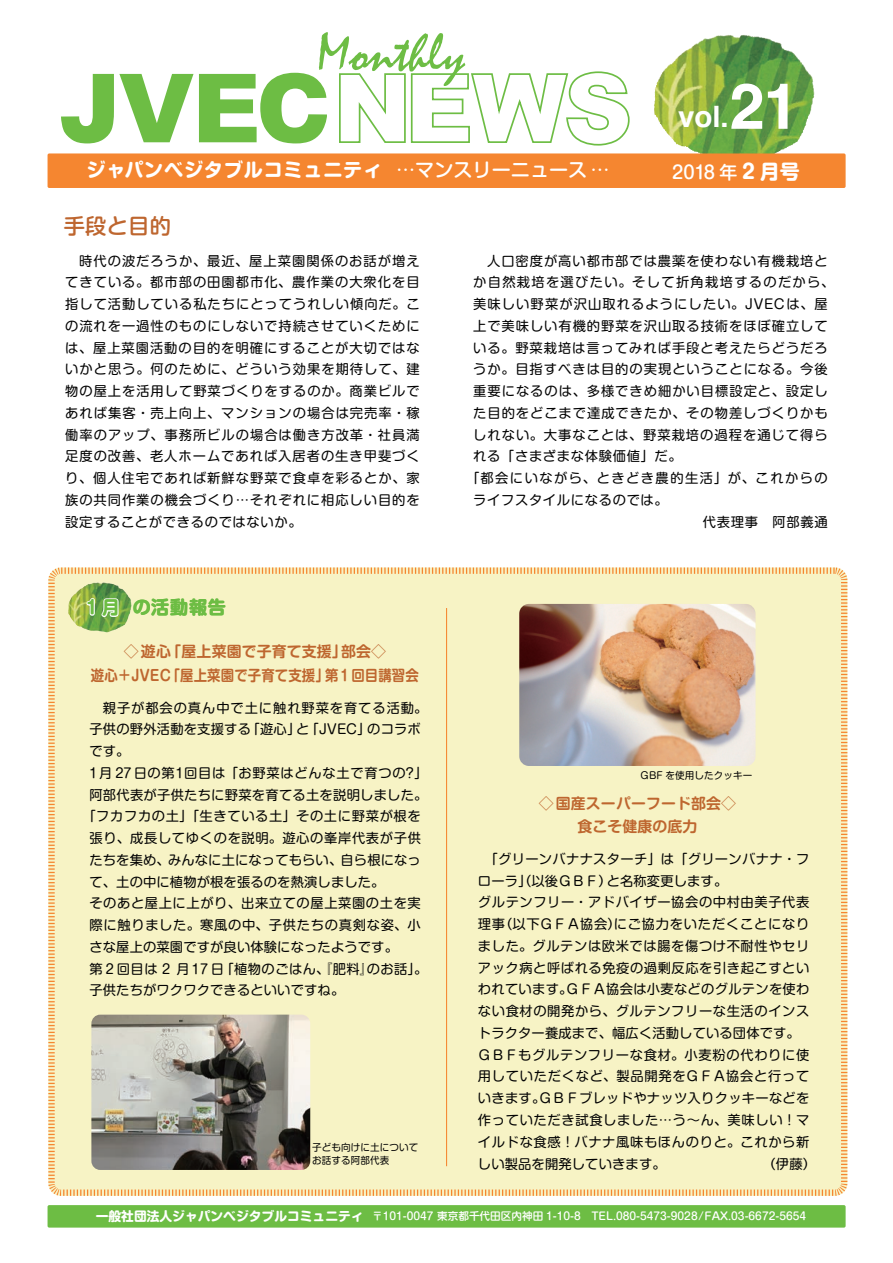
<style>
.page{position:relative;width:893px;height:1263px;background:#fff}
.page>*{position:absolute;margin:0;border:0;box-sizing:border-box;transform-origin:0 0}
.t1{font:54px "Mistral";color:#6dbd44}
.t2{font:700 29.4px "Helvetica";color:#fff}
.t3{font:500 21.3px "Shin M Go Pro";letter-spacing:.01em;color:#be662f}
.t4{font:700 19.2px "Shin M Go Pro";letter-spacing:.04em;color:#fff}
.t5{font:700 18px "Shin M Go Pro";letter-spacing:.05em;color:#6dbd44}
.t6{font:500 17.85px "Shin M Go Pro";color:#fff}
.t7{font:700 14.85px/23.2px "Shin M Go Pro De";letter-spacing:.01em;color:#be662f;text-align:center}
.t8{font:13.35px/21.8px "Shin M Go Pro";letter-spacing:.05em;color:#030303;text-align:justify}
.t9{font:13.35px "Shin M Go Pro";letter-spacing:.07em;color:#030303}
.t10{font:13.35px "Shin M Go Pro";letter-spacing:.01em;color:#030303}
.t11{font:13.35px "Shin M Go Pro";letter-spacing:.075em;color:#030303}
.t12{font:13.35px/21.8px "Shin M Go Pro";letter-spacing:.025em;color:#030303}
.t13{font:13.35px "Shin M Go Pro";letter-spacing:.015em;color:#030303}
.t14{font:13.35px "Shin M Go Pro";letter-spacing:.08em;color:#030303}
.t15{font:13.35px "Shin M Go Pro";letter-spacing:.095em;color:#030303}
.t16{font:13.35px "Shin M Go Pro";letter-spacing:.11em;color:#030303}
.t17{font:13.35px "Shin M Go Pro";letter-spacing:.02em;color:#030303}
.t18{font:500 10.65px "Shin M Go Pro";color:#fff}
.t19{font:9.75px/13.2px "Shin M Go Pro";letter-spacing:.01em;color:#030303}
.s1{font-weight:400}
.s2{font-weight:500}
.s3{font-size:63.6px}
.s4{font-weight:700;font-size:19.8px}
.s5{color:#fff}
.s6{font-weight:700;font-size:12.75px}
</style>
<div class="page">
<img style="left:654px;top:35px;width:74px;height:118px">
<svg style="left:61px;top:73px;width:266px;height:70px"></svg>
<svg style="left:339px;top:71px;width:291px;height:75px"></svg>
<div style="left:48px;top:153px;width:798px;height:35px;background:#f58630;border-radius:2px"></div>
<div style="left:48px;top:1205px;width:798px;height:22px;background:#6dbd44;border-radius:2px"></div>
<div style="left:48px;top:567px;width:799px;height:629px;background:#f7f3c5"></div>
<hr style="left:446px;top:608px;width:1px;height:558px;background:#f58630">
<img style="left:68px;top:582px;width:30px;height:49px">
<svg style="left:85px;top:597px;width:35px;height:22px"></svg>
<img style="left:519px;top:604px;width:237px;height:162px">
<img style="left:91px;top:1014px;width:219px;height:156px">
<p class="t1" style="left:317px;top:23px;width:149px">Monthly</p>
<p class="t4" style="left:86px;top:154px;width:525px">ジャパンベジタブルコミュニティ <span class="s1">…</span><span class="s2">マンスリーニュース</span><span class="s1">…</span></p>
<p class="t3" style="left:64px;top:209px;width:109px">手段と目的</p>
<p class="t2" style="left:678px;top:93px;width:122px">vol.<span class="s3">21</span></p>
<p class="t6" style="left:672px;top:158px;width:129px">2018 年 <span class="s4">2 月号</span></p>
<p class="t8" style="left:65px;top:248px;width:356px">　時代の波だろうか、最近、屋上菜園関係のお話が増えてきている。都市部の田園都市化、農作業の大衆化を目指して活動している私たちにとってうれしい傾向だ。この流れを一過性のものにしないで持続させていくためには、屋上菜園活動の目的を明確にすることが大切ではないかと思う。何のために、どういう効果を期待して、建物の屋上を活用して野菜づくりをするのか。商業ビルであれば集客・売上向上、マンションの場合は完売率・稼働率のアップ、事務所ビルの場合は働き方改革・社員満足度の改善、老人ホームであれば入居者の生き甲斐づくり、個人住宅であれば新鮮な野菜で食卓を彩るとか、家族の共同作業の機会づくり…それぞれに相応しい目的を設定することができるのではないか。</p>
<p class="t9" style="left:473px;top:250px;width:356px">　人口密度が高い都市部では農薬を使わない有機栽培と</p>
<p class="t15" style="left:473px;top:271px;width:363px">か自然栽培を選びたい。そして折角栽培するのだから、</p>
<p class="t14" style="left:473px;top:293px;width:356px">美味しい野菜が沢山取れるようにしたい。JVECは、屋</p>
<p class="t9" style="left:473px;top:315px;width:356px">上で美味しい有機的野菜を沢山取る技術をほぼ確立して</p>
<p class="t9" style="left:473px;top:337px;width:356px">いる。野菜栽培は言ってみれば手段と考えたらどうだろ</p>
<p class="t11" style="left:473px;top:358px;width:356px">うか。目指すべきは目的の実現ということになる。今後</p>
<p class="t11" style="left:473px;top:380px;width:356px">重要になるのは、多様できめ細かい目標設定と、設定し</p>
<p class="t9" style="left:473px;top:402px;width:356px">た目的をどこまで達成できたか、その物差しづくりかも</p>
<p class="t11" style="left:473px;top:424px;width:356px">しれない。大事なことは、野菜栽培の過程を通じて得ら</p>
<p class="t8" style="left:473px;top:444px;width:210px">れる「さまざまな体験価値」だ。</p>
<p class="t16" style="left:467px;top:467px;width:363px">「都会にいながら、ときどき農的生活」が、これからの</p>
<p class="t8" style="left:473px;top:487px;width:196px">ライフスタイルになるのでは。</p>
<p class="t8" style="left:703px;top:509px;width:126px">代表理事　阿部義通</p>
<p class="t5" style="left:83px;top:593px;width:145px"><span class="s5">１月</span>　の活動報告</p>
<p class="t7" style="left:91px;top:638px;width:329px">◇遊心「屋上菜園で子育て支援」部会◇<br>遊心＋JVEC「屋上菜園で子育て支援」第 1 回目講習会</p>
<p class="t9" style="left:89px;top:697px;width:340px">　親子が都会の真ん中で土に触れ野菜を育てる活動。</p>
<p class="t13" style="left:89px;top:718px;width:333px">子供の野外活動を支援する「遊心」と「JVEC」のコラボ</p>
<p class="t8" style="left:89px;top:739px;width:42px">です。</p>
<p class="t8" style="left:89px;top:760px;width:340px">1月 27日の第１回目は「お野菜はどんな土で育つの？」</p>
<p class="t17" style="left:89px;top:784px;width:340px">阿部代表が子供たちに野菜を育てる土を説明しました。</p>
<p class="t8" style="left:83px;top:804px;width:340px">「フカフカの土」「生きている土」その土に野菜が根を</p>
<p class="t8" style="left:89px;top:826px;width:333px">張り、成長してゆくのを説明。遊心の峯岸代表が子供</p>
<p class="t10" style="left:89px;top:849px;width:333px">たちを集め、みんなに土になってもらい、自ら根になっ</p>
<p class="t10" style="left:89px;top:871px;width:297px">て、土の中に植物が根を張るのを熱演しました。</p>
<p class="t8" style="left:89px;top:891px;width:333px">そのあと屋上に上がり、出来立ての屋上菜園の土を実</p>
<p class="t8" style="left:89px;top:913px;width:333px">際に触りました。寒風の中、子供たちの真剣な姿、小</p>
<p class="t10" style="left:89px;top:936px;width:310px">さな屋上の菜園ですが良い体験になったようです。</p>
<p class="t8" style="left:89px;top:956px;width:340px">第２回目は 2 月 17 日「植物のごはん、『肥料』のお話」。</p>
<p class="t10" style="left:89px;top:979px;width:256px">子供たちがワクワクできるといいですね。</p>
<p class="t19" style="left:312px;top:1139px;width:108px">子ども向けに土についてお話する阿部代表</p>
<p class="t19" style="left:641px;top:768px;width:113px">GBF を使用したクッキー</p>
<p class="t7" style="left:539px;top:789px;width:199px">◇国産スーパーフード部会◇食こそ健康の底力</p>
<p class="t12" style="left:478px;top:846px;width:333px">　「グリーンバナナスターチ」は「グリーンバナナ・フローラ（以後ＧＢＦ）と名称変更します。</p>
<p class="t8" style="left:478px;top:868px;width:340px;text-align:left;text-indent:40px">」<br>グルテンフリー・アドバイザー協会の中村由美子代表理事（以下ＧＦＡ協会）にご協力をいただくことになりました。グルテンは欧米では腸を傷つけ不耐性やセリアック病と呼ばれる免疫の過剰反応を引き起こすといわれています。ＧＦＡ協会は小麦などのグルテンを使わない食材の開発から、グルテンフリーな生活のインストラクター養成まで、幅広く活動している団体です。<br>ＧＢＦもグルテンフリーな食材。小麦粉の代わりに使用していただくなど、製品開発をＧＦＡ協会と行っていきます。ＧＢＦブレッドやナッツ入りクッキーなどを作っていただき試食しました…う～ん、美味しい！マイルドな食感！バナナ風味もほんのりと。これから新しい製品を開発していきます。　　　　　　　　（伊藤）</p>
<p class="t18" style="left:96px;top:1207px;width:712px"><span class="s6">一般社団法人ジャパンベジタブルコミュニティ</span> 〒101-0047 東京都千代田区内神田 1-10-8　TEL.080-5473-9028/FAX.03-6672-5654</p>
</div>
